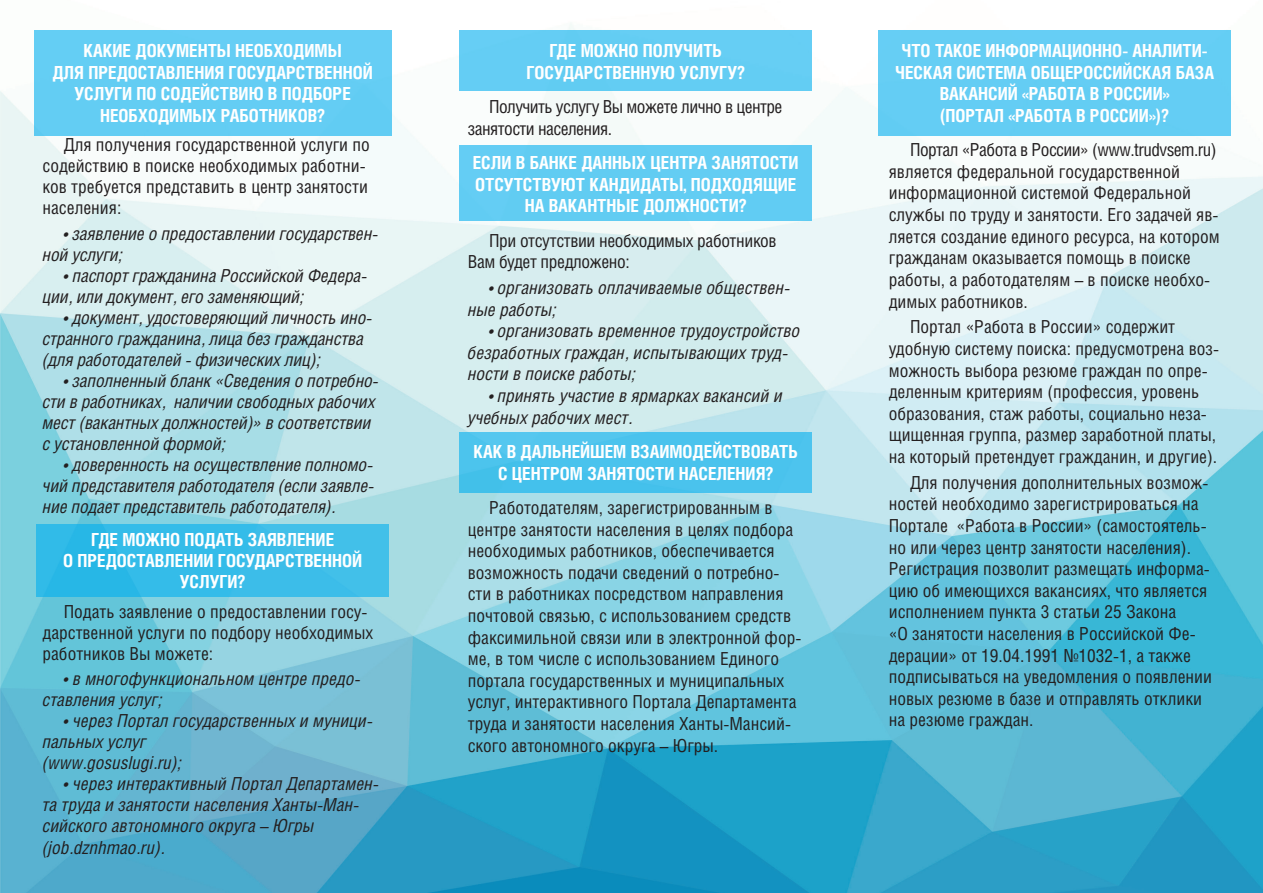
<style>
.page{position:relative;width:1263px;height:893px;background:#fff}
.page>*{position:absolute;margin:0;border:0;box-sizing:border-box;transform-origin:0 0}
.t1{font:18px/21.6px "Helios Cond";color:#231f20}
.Helios_Italic{font:italic 18px/21px "Helios Cond C";letter-spacing:-.01em;color:#231f20}
.Helios_Bold{font:700 18px/21.6px "Helios Cond";color:#fff;text-align:center}
.t2{font:18px/21.6px "Helios Cond";letter-spacing:-.03em;color:#231f20}
.t3{font:18px/21.6px "Helios Cond";letter-spacing:-.02em;color:#231f20}
</style>
<div class="page">
<img style="left:0;top:24px;width:1263px;height:869px">
<div style="left:459px;top:146px;width:353px;height:75px;background:#61ccf3"></div>
<div style="left:878px;top:30px;width:353px;height:106px;background:#64cdf4"></div>
<div style="left:36px;top:524px;width:353px;height:72px;background:linear-gradient(to right,#28b8e7,#44c0ea)"></div>
<div style="left:459px;top:30px;width:353px;height:61px;background:#64cdf3"></div>
<div style="left:459px;top:432px;width:353px;height:61px;background:#4ac3ed"></div>
<div style="left:34px;top:30px;width:357px;height:106px;background:#64cdf4"></div>
<p class="Helios_Bold" style="left:52px;top:39px;width:322px">КАКИЕ ДОКУМЕНТЫ НЕОБХОДИМЫ<br>ДЛЯ ПРЕДОСТАВЛЕНИЯ ГОСУДАРСТВЕННОЙ<br>УСЛУГИ ПО СОДЕЙСТВИЮ В ПОДБОРЕ<br>НЕОБХОДИМЫХ РАБОТНИКОВ?</p>
<p class="t1" style="left:43px;top:134px;width:329px;line-height:21px;text-indent:21px">Для получения государственной услуги по содействию в поиске необходимых работни&shy;ков требуется представить в центр занятости населения:</p>
<p class="Helios_Italic" style="left:43px;top:222px;width:337px;text-indent:21px">• заявление о предоставлении государствен&shy;ной услуги;</p>
<p class="Helios_Italic" style="left:43px;top:264px;width:326px;text-indent:21px">• паспорт гражданина Российской Федера&shy;ции, или документ, его заменяющий;</p>
<p class="Helios_Italic" style="left:43px;top:306px;width:331px;text-indent:21px">• документ, удостоверяющий личность ино&shy;странного гражданина, лица без гражданства (для работодателей - физических лиц);</p>
<p class="Helios_Italic" style="left:43px;top:369px;width:338px;text-indent:21px">• заполненный бланк «Сведения о потребно&shy;сти в работниках, наличии свободных рабочих мест (вакантных должностей)» в соответствии с установленной формой;</p>
<p class="Helios_Italic" style="left:43px;top:453px;width:333px;text-align:justify;text-indent:21px">• доверенность на осуществление полномо&shy;чий представителя работодателя (если заявле&shy;ние подает представитель работодателя).</p>
<p class="Helios_Bold" style="left:63px;top:529px;width:300px;line-height:21px">ГДЕ МОЖНО ПОДАТЬ ЗАЯВЛЕНИЕ<br>О ПРЕДОСТАВЛЕНИИ ГОСУДАРСТВЕННОЙ<br>УСЛУГИ?</p>
<p class="t1" style="left:43px;top:601px;width:332px;line-height:21px;text-indent:21px">Подать заявление о предоставлении госу&shy;дарственной услуги по подбору необходимых работников Вы можете:</p>
<p class="Helios_Italic" style="left:43px;top:668px;width:319px;text-indent:21px">• в многофункциональном центре предо&shy;ставления услуг;</p>
<p class="Helios_Italic" style="left:43px;top:710px;width:332px;text-indent:21px">• через Портал государственных и муници&shy;пальных услуг<br>(www.gosuslugi.ru);</p>
<p class="Helios_Italic" style="left:43px;top:773px;width:338px;text-indent:21px">• через интерактивный Портал Департамен&shy;та труда и занятости населения Ханты-Ман&shy;сийского автономного округа – Югры (job.dznhmao.ru).</p>
<p class="Helios_Bold" style="left:526px;top:39px;width:220px">ГДЕ МОЖНО ПОЛУЧИТЬ<br>ГОСУДАРСТВЕННУЮ УСЛУГУ?</p>
<p class="t2" style="left:468px;top:96px;width:316px;text-indent:21px">Получить услугу Вы можете лично в центре занятости населения.</p>
<p class="Helios_Bold" style="left:473px;top:151px;width:327px">ЕСЛИ В БАНКЕ ДАННЫХ ЦЕНТРА ЗАНЯТОСТИ<br>ОТСУТСТВУЮТ КАНДИДАТЫ, ПОДХОДЯЩИЕ<br>НА ВАКАНТНЫЕ ДОЛЖНОСТИ?</p>
<p class="t3" style="left:468px;top:229px;width:310px;text-indent:21px">При отсутствии необходимых работников<br>Вам будет предложено:</p>
<p class="Helios_Italic" style="left:468px;top:276px;width:324px;line-height:21.6px;text-indent:21px">• организовать оплачиваемые обществен&shy;ные работы;</p>
<p class="Helios_Italic" style="left:468px;top:320px;width:334px;line-height:21.6px;text-indent:21px">• организовать временное трудоустройство безработных граждан, испытывающих труд&shy;ности в поиске работы;</p>
<p class="Helios_Italic" style="left:468px;top:384px;width:316px;line-height:21.6px;text-indent:21px">• принять участие в ярмарках вакансий и учебных рабочих мест.</p>
<p class="Helios_Bold" style="left:473px;top:440px;width:326px">КАК В ДАЛЬНЕЙШЕМ ВЗАИМОДЕЙСТВОВАТЬ<br>С ЦЕНТРОМ ЗАНЯТОСТИ НАСЕЛЕНИЯ?</p>
<p class="t1" style="left:468px;top:496px;width:335px;text-indent:21px">Работодателям, зарегистрированным в центре занятости населения в целях подбора необходимых работников, обеспечивается возможность подачи сведений о потребно&shy;сти в работниках посредством направления почтовой связью, с использованием средств факсимильной связи или в электронной фор&shy;ме, в том числе с использованием Единого портала государственных и муниципальных услуг, интерактивного Портала Департамента труда и занятости населения Ханты-Мансий&shy;ского автономного округа – Югры.</p>
<p class="Helios_Bold" style="left:895px;top:39px;width:321px">ЧТО ТАКОЕ ИНФОРМАЦИОННО- АНАЛИТИ-<br>ЧЕСКАЯ СИСТЕМА ОБЩЕРОССИЙСКАЯ БАЗА<br>ВАКАНСИЙ «РАБОТА В РОССИИ»<br>(ПОРТАЛ «РАБОТА В РОССИИ»)?</p>
<p class="t1" style="left:889px;top:139px;width:332px;text-indent:21px">Портал «Работа в России» (www.trudvsem.ru) является федеральной государственной информационной системой Федеральной службы по труду и занятости. Его задачей яв&shy;ляется создание единого ресурса, на котором гражданам оказывается помощь в поиске работы, а работодателям – в поиске необхо&shy;димых работников.</p>
<p class="t1" style="left:889px;top:316px;width:332px;text-indent:21px">Портал «Работа в России» содержит удобную систему поиска: предусмотрена воз&shy;можность выбора резюме граждан по опре&shy;деленным критериям (профессия, уровень образования, стаж работы, социально неза&shy;щищенная группа, размер заработной платы, на который претендует гражданин, и другие).</p>
<p class="t1" style="left:889px;top:471px;width:325px;text-indent:21px">Для получения дополнительных возмож&shy;ностей необходимо зарегистрироваться на Портале «Работа в России» (самостоятель&shy;но или через центр занятости населения).<br>Регистрация позволит размещать информа&shy;цию об имеющихся вакансиях, что является исполнением пункта 3 статьи 25 Закона<br>«О занятости населения в Российской Фе&shy;дерации» от 19.04.1991 №1032-1, а также подписываться на уведомления о появлении новых резюме в базе и отправлять отклики на резюме граждан.</p>
</div>
